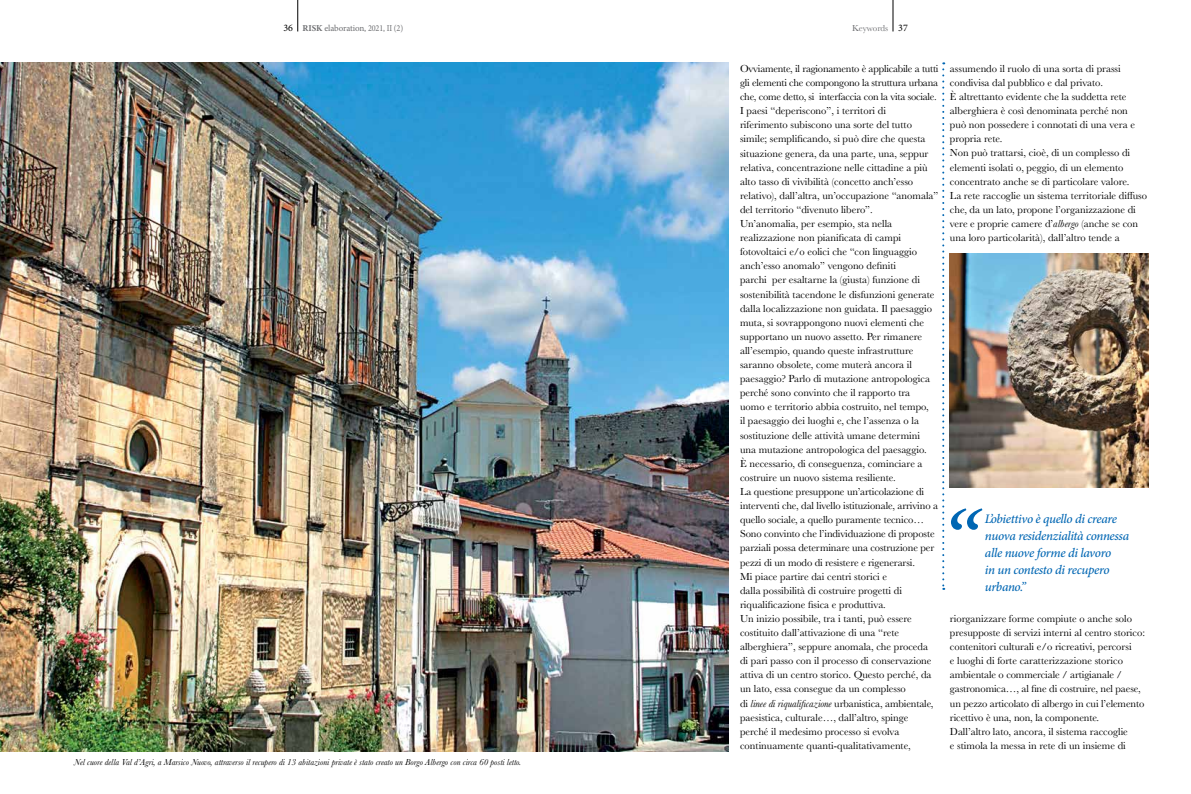
<style>
.page{position:relative;width:1191px;height:794px;background:#fff}
.page>*{position:absolute;margin:0;border:0;box-sizing:border-box;transform-origin:0 0}
.t1{font:italic 99px "Adobe Garamond Pro";color:#0066b3}
.t2{font:italic 500 13px/17px "Minion Pro";letter-spacing:-.03em;color:#0066b3}
.t3{font:10.6px/14.1px "Baskerville";color:#000}
.t4{font:10px "Minion Pro";color:#000}
.t5{font:italic 9px "Baskerville";color:#000}
.t6{font:9px "Minion Pro";letter-spacing:-.01em;color:#6d6e71}
.t7{font:9px "Baskerville";letter-spacing:-.01em;color:#6d6e71}
.s1{font-size:10px;color:#000}
.s2{font-weight:700}
.s3{font-style:italic}
</style>
<div class="page">
<hr style="left:297px;top:0;width:1px;height:31px;background:#000">
<hr style="left:892px;top:0;width:1px;height:31px;background:#000">
<img style="left:950px;top:254px;width:198px;height:234px">
<img style="left:0;top:62px;width:729px;height:689px">
<svg style="left:942px;top:62px;width:2px;height:528px"></svg>
<p class="t6" style="left:283px;top:22px;width:121px"><span class="s1">36</span> <span class="s2">RISK</span> elaboration, 2021, II (2)</p>
<p class="t4" style="left:898px;top:21px;width:11px">37</p>
<p class="t3" style="left:740px;top:62px;width:200px">Ovviamente, il ragionamento è applicabile a tutti gli elementi che compongono la struttura urbana che, come detto, si interfaccia con la vita sociale.<br>I paesi “deperiscono”, i territori di<br>riferimento subiscono una sorte del tutto simile; semplificando, si può dire che questa situazione genera, da una parte, una, seppur relativa, concentrazione nelle cittadine a più alto tasso di vivibilità (concetto anch’esso relativo), dall’altra, un’occupazione “anomala” del territorio “divenuto libero”.<br>Un’anomalia, per esempio, sta nella realizzazione non pianificata di campi fotovoltaici e/o eolici che “con linguaggio anch’esso anomalo” vengono definiti<br>parchi per esaltarne la (giusta) funzione di sostenibilità tacendone le disfunzioni generate dalla localizzazione non guidata. Il paesaggio muta, si sovrappongono nuovi elementi che supportano un nuovo assetto. Per rimanere all’esempio, quando queste infrastrutture saranno obsolete, come muterà ancora il paesaggio? Parlo di mutazione antropologica perché sono convinto che il rapporto tra<br>uomo e territorio abbia costruito, nel tempo,<br>il paesaggio dei luoghi e, che l’assenza o la sostituzione delle attività umane determini una mutazione antropologica del paesaggio.<br>È necessario, di conseguenza, cominciare a costruire un nuovo sistema resiliente.<br>La questione presuppone un’articolazione di interventi che, dal livello istituzionale, arrivino a quello sociale, a quello puramente tecnico… Sono convinto che l’individuazione di proposte parziali possa determinare una costruzione per pezzi di un modo di resistere e rigenerarsi.<br>Mi piace partire dai centri storici e<br>dalla possibilità di costruire progetti di riqualificazione fisica e produttiva.<br>Un inizio possibile, tra i tanti, può essere costituito dall’attivazione di una “rete alberghiera”, seppure anomala, che proceda di pari passo con il processo di conservazione attiva di un centro storico. Questo perché, da un lato, essa consegue da un complesso<br>di <span class="s3">linee di riqualificazione</span> urbanistica, ambientale, paesistica, culturale…, dall’altro, spinge perché il medesimo processo si evolva continuamente quanti-qualitativamente,</p>
<p class="t3" style="left:950px;top:61px;width:199px">assumendo il ruolo di una sorta di prassi condivisa dal pubblico e dal privato.<br>È altrettanto evidente che la suddetta rete alberghiera è così denominata perché non<br>può non possedere i connotati di una vera e propria rete.<br>Non può trattarsi, cioè, di un complesso di elementi isolati o, peggio, di un elemento concentrato anche se di particolare valore.<br>La rete raccoglie un sistema territoriale diffuso che, da un lato, propone l’organizzazione di vere e proprie camere d’<span class="s3">albergo</span> (anche se con una loro particolarità), dall’altro tende a</p>
<p class="t7" style="left:852px;top:23px;width:37px">Keywords</p>
<p class="t1" style="left:934px;top:486px;width:39px">“</p>
<p class="t2" style="left:985px;top:510px;width:146px">L’obiettivo è quello di creare nuova residenzialità connessa alle nuove forme di lavoro<br>in un contesto di recupero</p>
<p class="t2" style="left:985px;top:578px;width:42px">urbano.”</p>
<p class="t3" style="left:950px;top:611px;width:197px">riorganizzare forme compiute o anche solo presupposte di servizi interni al centro storico: contenitori culturali e/o ricreativi, percorsi<br>e luoghi di forte caratterizzazione storico ambientale o commerciale / artigianale / gastronomica…, al fine di costruire, nel paese, un pezzo articolato di albergo in cui l’elemento ricettivo è una, non, la componente.<br>Dall’altro lato, ancora, il sistema raccoglie<br>e stimola la messa in rete di un insieme di</p>
<p class="t5" style="left:74px;top:756px;width:448px">Nel cuore della Val d’Agri, a Marsico Nuovo, attraverso il recupero di 13 abitazioni private è stato creato un Borgo Albergo con circa 60 posti letto.</p>
</div>
